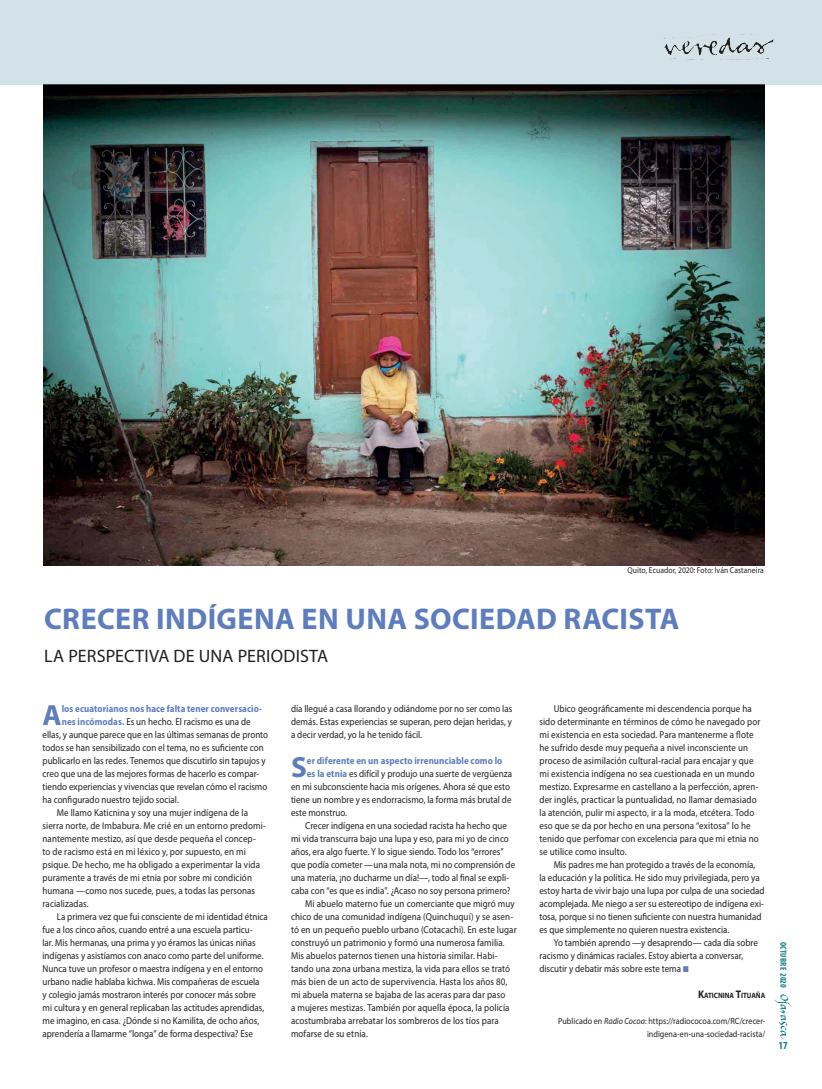
<style>
.page{position:relative;width:822px;height:1089px;background:#fff}
.page>*{position:absolute;margin:0;border:0;box-sizing:border-box;transform-origin:0 0}
.t1{font:700 30px "Myriad Pro";letter-spacing:.01em;color:#5e7dbf}
.t2{font:700 29.3px "Myriad Pro";color:#5e7dbf}
.t3{font:18px "Myriad Pro";letter-spacing:.01em;color:#231f20}
.t4{font:700 condensed 10.8px "Myriad Pro";color:#128087}
.t5{font:10px/13px "Myriad Pro";letter-spacing:.005em;color:#231f20;scale:.9 1}
.t6{font:700 10px "Myriad Pro";letter-spacing:.005em;color:#5e7dbf;scale:.9 1}
.t7{font:9px/13px "Myriad Pro";letter-spacing:.005em;color:#231f20;text-align:right;scale:.9 1}
.t8{font:700 condensed 8.7px "Myriad Pro";letter-spacing:.02em;color:#128087}
.t9{font:8.5px "Myriad Pro";letter-spacing:.005em;color:#231f20;scale:.9 1}
.t10{font:700 7.7px "Myriad Pro";color:#231f20;scale:.9 1}
.s1{font-weight:700;color:#5e7dbf}
.s2{font-family:"Monotype Sorts";font-size:8px;color:#5e7dbf}
.s3{font-size:11px}
.s4{font-style:italic}
</style>
<div class="page">
<img style="left:44px;top:85px;width:720px;height:480px">
<div style="left:0;top:0;width:822px;height:85px;background:#d3e1e8"></div>
<img style="left:775px;top:994px;width:16px;height:45px">
<img style="left:713px;top:34px;width:40px;height:1px">
<p class="t9" style="left:628px;top:565px;width:153px">Quito, Ecuador, 2020: Foto: Iván Castaneira</p>
<h1 class="t1" style="left:44px;top:599px;width:637px">CRECER INDÍGENA EN UNA SOCIEDAD RACISTA</h1>
<h3 class="t3" style="left:44px;top:645px;width:286px">LA PERSPECTIVA DE UNA PERIODISTA</h3>
<h2 class="t2" style="left:43px;top:696px;width:21px">A</h2>
<p class="t6" style="left:62px;top:702px;width:224px">los ecuatorianos nos hace falta tener conversacio-</p>
<p class="t5" style="left:62px;top:715px;width:212px"><span class="s1">nes incómodas.</span> Es un hecho. El racismo es una de</p>
<p class="t5" style="left:43px;top:728px;width:252px">ellas, y aunque parece que en las últimas semanas de pronto</p>
<p class="t5" style="left:43px;top:741px;width:247px">todos se han sensibilizado con el tema, no es suficiente con</p>
<p class="t5" style="left:43px;top:754px;width:250px">publicarlo en las redes. Tenemos que discutirlo sin tapujos y</p>
<p class="t5" style="left:43px;top:767px;width:242px">creo que una de las mejores formas de hacerlo es compar-</p>
<p class="t5" style="left:43px;top:780px;width:251px">tiendo experiencias y vivencias que revelan cómo el racismo</p>
<p class="t5" style="left:43px;top:793px;width:153px">ha configurado nuestro tejido social.</p>
<p class="t5" style="left:57px;top:806px;width:214px">Me llamo Katicnina y soy una mujer indígena de la</p>
<p class="t5" style="left:43px;top:819px;width:250px">sierra norte, de Imbabura. Me crié en un entorno predomi-</p>
<p class="t5" style="left:43px;top:832px;width:239px">nantemente mestizo, así que desde pequeña el concep-</p>
<p class="t5" style="left:43px;top:845px;width:227px">to de racismo está en mi léxico y, por supuesto, en mi</p>
<p class="t5" style="left:43px;top:858px;width:243px">psique. De hecho, me ha obligado a experimentar la vida</p>
<p class="t5" style="left:43px;top:871px;width:234px">puramente a través de mi etnia por sobre mi condición</p>
<p class="t5" style="left:43px;top:884px;width:238px">humana —como nos sucede, pues, a todas las personas</p>
<p class="t5" style="left:43px;top:897px;width:53px">racializadas.</p>
<p class="t5" style="left:57px;top:910px;width:236px">La primera vez que fui consciente de mi identidad étnica</p>
<p class="t5" style="left:43px;top:923px;width:235px">fue a los cinco años, cuando entré a una escuela particu-</p>
<p class="t5" style="left:43px;top:936px;width:238px">lar. Mis hermanas, una prima y yo éramos las únicas niñas</p>
<p class="t5" style="left:43px;top:949px;width:247px">indígenas y asistíamos con anaco como parte del uniforme.</p>
<p class="t5" style="left:43px;top:962px;width:247px">Nunca tuve un profesor o maestra indígena y en el entorno</p>
<p class="t5" style="left:43px;top:975px;width:243px">urbano nadie hablaba kichwa. Mis compañeras de escuela</p>
<p class="t5" style="left:43px;top:988px;width:239px">y colegio jamás mostraron interés por conocer más sobre</p>
<p class="t5" style="left:43px;top:1001px;width:248px">mi cultura y en general replicaban las actitudes aprendidas,</p>
<p class="t5" style="left:43px;top:1014px;width:242px">me imagino, en casa. ¿Dónde si no Kamilita, de ocho años,</p>
<p class="t5" style="left:43px;top:1027px;width:235px">aprendería a llamarme “longa” de forma despectiva? Ese</p>
<p class="t5" style="left:291px;top:702px;width:247px;text-align:justify">día llegué a casa llorando y odiándome por no ser como las demás. Estas experiencias se superan, pero dejan heridas, y a decir verdad, yo la he tenido fácil.</p>
<h2 class="t2" style="left:291px;top:748px;width:17px">S</h2>
<p class="t6" style="left:307px;top:754px;width:219px">er diferente en un aspecto irrenunciable como lo</p>
<p class="t5" style="left:307px;top:767px;width:230px"><span class="s1">es la etnia</span> es difícil y produjo una suerte de vergüenza</p>
<p class="t5" style="left:291px;top:780px;width:245px">en mi subconsciente hacia mis orígenes. Ahora sé que esto</p>
<p class="t5" style="left:291px;top:793px;width:247px">tiene un nombre y es endorracismo, la forma más brutal de</p>
<p class="t5" style="left:291px;top:806px;width:64px">este monstruo.</p>
<p class="t5" style="left:305px;top:819px;width:226px">Crecer indígena en una sociedad racista ha hecho que</p>
<p class="t5" style="left:291px;top:832px;width:244px">mi vida transcurra bajo una lupa y eso, para mi yo de cinco</p>
<p class="t5" style="left:291px;top:845px;width:238px">años, era algo fuerte. Y lo sigue siendo. Todo los “errores”</p>
<p class="t5" style="left:291px;top:858px;width:251px">que podía cometer —una mala nota, mi no comprensión de</p>
<p class="t5" style="left:291px;top:871px;width:244px">una materia, ¡no ducharme un día!—, todo al final se expli-</p>
<p class="t5" style="left:291px;top:884px;width:245px">caba con “es que es india”. ¿Acaso no soy persona primero?</p>
<p class="t5" style="left:305px;top:897px;width:234px">Mi abuelo materno fue un comerciante que migró muy</p>
<p class="t5" style="left:291px;top:910px;width:248px">chico de una comunidad indígena (Quinchuquí) y se asen-</p>
<p class="t5" style="left:291px;top:923px;width:252px">tó en un pequeño pueblo urbano (Cotacachi). En este lugar</p>
<p class="t5" style="left:291px;top:936px;width:239px">construyó un patrimonio y formó una numerosa familia.</p>
<p class="t5" style="left:291px;top:949px;width:231px">Mis abuelos paternos tienen una historia similar. Habi-</p>
<p class="t5" style="left:291px;top:962px;width:245px">tando una zona urbana mestiza, la vida para ellos se trató</p>
<p class="t5" style="left:291px;top:975px;width:242px">más bien de un acto de supervivencia. Hasta los años 80,</p>
<p class="t5" style="left:291px;top:988px;width:240px">mi abuela materna se bajaba de las aceras para dar paso</p>
<p class="t5" style="left:291px;top:1001px;width:244px">a mujeres mestizas. También por aquella época, la policía</p>
<p class="t5" style="left:291px;top:1014px;width:232px">acostumbraba arrebatar los sombreros de los tíos para</p>
<p class="t5" style="left:291px;top:1027px;width:87px">mofarse de su etnia.</p>
<p class="t5" style="left:539px;top:702px;width:247px;text-indent:14px">Ubico geográficamente mi descendencia porque ha sido determinante en términos de cómo he navegado por mi existencia en esta sociedad. Para mantenerme a flote he sufrido desde muy pequeña a nivel inconsciente un proceso de asimilación cultural-racial para encajar y que mi existencia indígena no sea cuestionada en un mundo mestizo. Expresarme en castellano a la perfección, apren&shy;der inglés, practicar la puntualidad, no llamar demasiado la atención, pulir mi aspecto, ir a la moda, etcétera. Todo eso que se da por hecho en una persona “exitosa” lo he tenido que perfomar con excelencia para que mi etnia no se utilice como insulto.</p>
<p class="t5" style="left:539px;top:858px;width:252px;text-indent:14px">Mis padres me han protegido a través de la economía,<br>la educación y la política. He sido muy privilegiada, pero ya estoy harta de vivir bajo una lupa por culpa de una sociedad acomplejada. Me niego a ser su estereotipo de indígena exi&shy;tosa, porque si no tienen suficiente con nuestra humanidad es que simplemente no quieren nuestra existencia.</p>
<p class="t5" style="left:539px;top:936px;width:244px;text-indent:14px">Yo también aprendo —y desaprendo— cada día sobre racismo y dinámicas raciales. Estoy abierta a conversar, discutir y debatir más sobre este tema <span class="s2">n</span></p>
<p class="t10" style="left:698px;top:990px;width:76px"><span class="s3">K</span>ATICNINA <span class="s3">T</span>ITUAÑA</p>
<p class="t7" style="left:558px;top:1014px;width:232px">Publicado en <span class="s4">Radio Cocoa</span>: https://radiococoa.com/RC/crecer&shy;indigena-en-una-sociedad-racista/</p>
<p class="t8" style="left:789px;top:942px;width:47px;rotate:90deg">OCTUBRE 2020</p>
<p class="t4" style="left:779px;top:1039px;width:11px">17</p>
</div>
